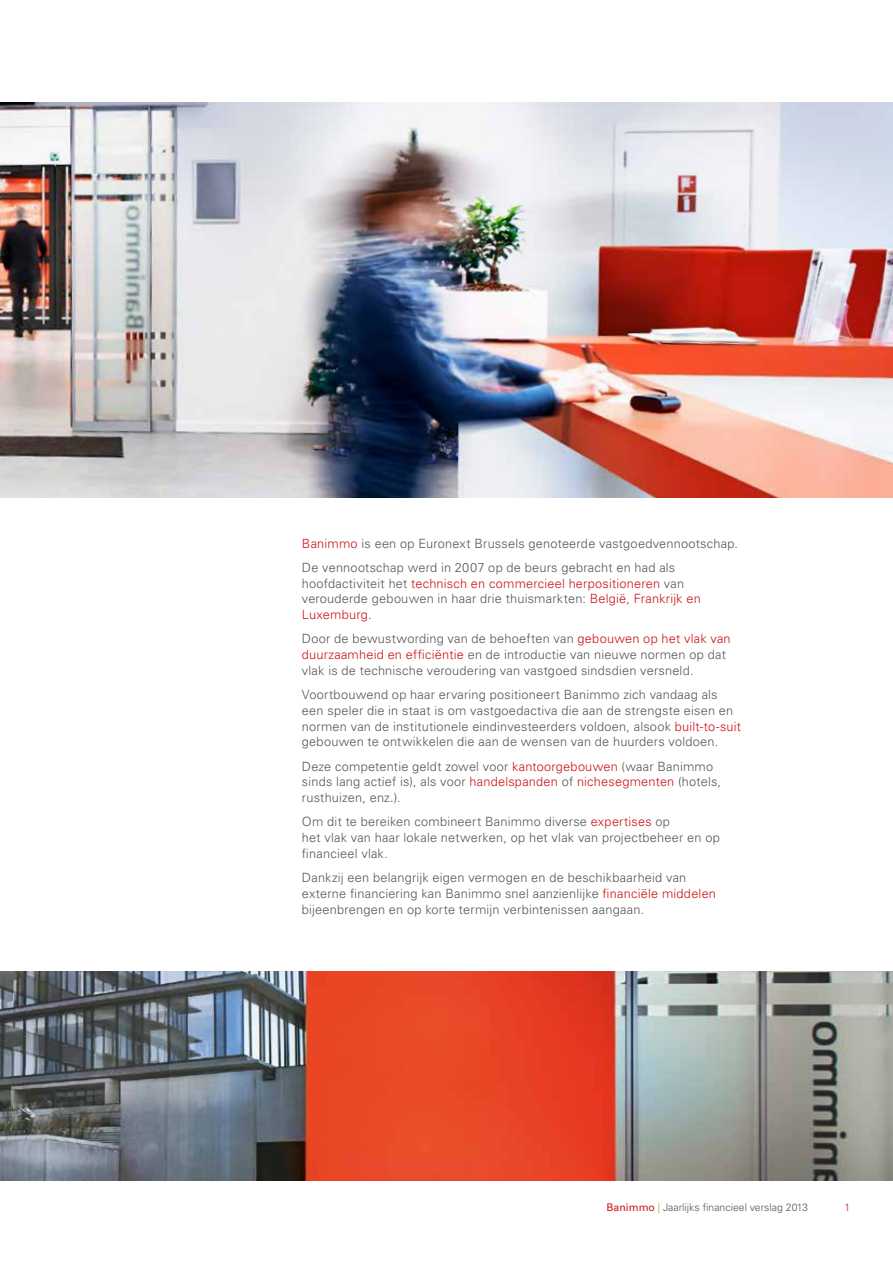
<style>
.page{position:relative;width:893px;height:1263px;background:#fff}
.page>*{position:absolute;margin:0;border:0;box-sizing:border-box;transform-origin:0 0}
.t1{font:300 12.75px/15.8px "Univers LT Std";letter-spacing:.015em;color:#565656}
.t2{font:300 12.75px/15.8px "Univers LT Std";letter-spacing:.015em;color:#cd1316}
.t3{font:300 10.5px "Univers LT Std";color:#565656}
.t4{font:300 10.5px "Univers LT Std";color:#cd1316}
.s1{color:#cd1316}
.s2{color:#565656}
.s3{font-weight:400;color:#cd1316}
.s4{color:#8bbe20}
</style>
<div class="page">
<img style="left:0;top:102px;width:893px;height:395px">
<img style="left:0;top:972px;width:893px;height:208px">
<p class="t1" style="left:302px;top:531px;width:438px;line-height:24.3px"><span class="s1">Banimmo</span> is een op Euronext Brussels genoteerde vastgoedvennootschap.<br>De vennootschap werd in 2007 op de beurs gebracht en had als</p>
<p class="t2" style="left:302px;top:575px;width:400px"><span class="s2">hoofdactiviteit het</span> technisch en commercieel herpositioneren <span class="s2">van verouderde gebouwen in haar drie thuismarkten:</span> België, Frankrijk en<br>Luxemburg.</p>
<p class="t1" style="left:302px;top:631px;width:430px">Door de bewustwording van de behoeften van <span class="s1">gebouwen op het vlak van duurzaamheid en efficiëntie</span> en de introductie van nieuwe normen op dat vlak is de technische veroudering van vastgoed sindsdien versneld.</p>
<p class="t1" style="left:302px;top:687px;width:441px">Voortbouwend op haar ervaring positioneert Banimmo zich vandaag als een speler die in staat is om vastgoedactiva die aan de strengste eisen en normen van de institutionele eindinvesteerders voldoen, alsook <span class="s1">built-to-suit </span>gebouwen te ontwikkelen die aan de wensen van de huurders voldoen.</p>
<p class="t1" style="left:302px;top:758px;width:421px">Deze competentie geldt zowel voor <span class="s1">kantoorgebouwen</span> (waar Banimmo sinds lang actief is), als voor <span class="s1">handelspanden</span> of <span class="s1">nichesegmenten</span> (hotels, rusthuizen, enz.).</p>
<p class="t1" style="left:302px;top:814px;width:419px">Om dit te bereiken combineert Banimmo diverse <span class="s1">expertises</span> op<br>het vlak van haar lokale netwerken, op het vlak van projectbeheer en op financieel vlak.</p>
<p class="t1" style="left:302px;top:870px;width:416px">Dankzij een belangrijk eigen vermogen en de beschikbaarheid van externe financiering kan Banimmo snel aanzienlijke <span class="s1">financiële middelen </span>bijeenbrengen en op korte termijn verbintenissen aangaan.</p>
<p class="t3" style="left:607px;top:1201px;width:203px"><span class="s3">Banimmo</span> <span class="s4">|</span> Jaarlijks financieel verslag 2013</p>
<p class="t4" style="left:845px;top:1201px;width:7px">1</p>
</div>
